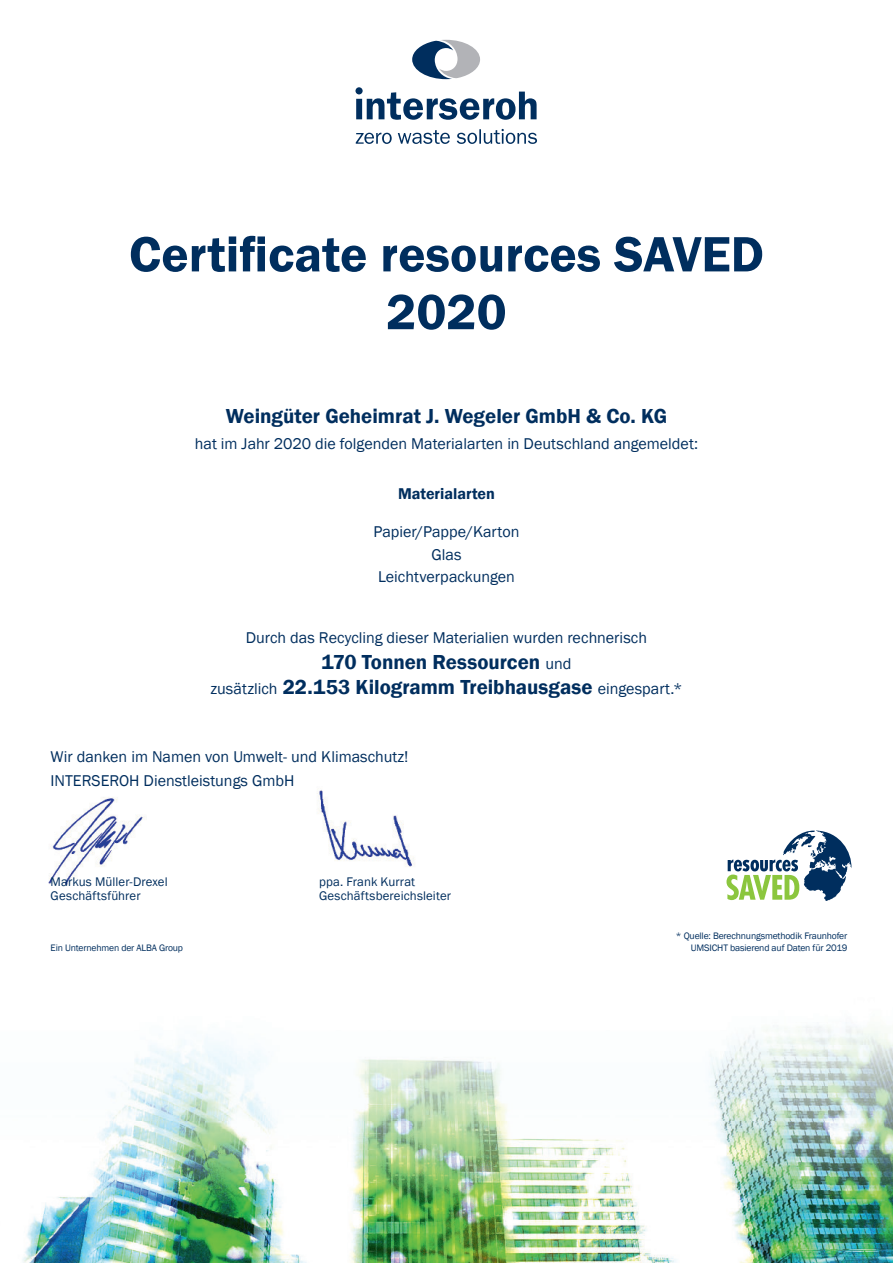
<style>
.page{position:relative;width:893px;height:1263px;background:#fff}
.page>*{position:absolute;margin:0;border:0;box-sizing:border-box;transform-origin:0 0}
.t1{font:600 51.3px/57.8px "Franklin Gothic";color:#002e5e;text-align:center}
.t2{font:600 20.85px/25.7px "Franklin Gothic";color:#002e5e;text-align:center}
.t3{font:16.05px/22.8px "Franklin Gothic";color:#002e5e;text-align:center}
.t4{font:600 16.05px "Franklin Gothic";color:#002e5e}
.t5{font:12.9px/14.4px "Franklin Gothic";letter-spacing:.01em;color:#002e5e}
.t6{font:9.6px/11.6px "Franklin Gothic";letter-spacing:-.015em;color:#002e5e;text-align:right}
.s1{font-weight:400;font-size:16.05px}
</style>
<div class="page">
<img style="left:22px;top:1026px;width:871px;height:237px">
<svg style="left:398px;top:130px;width:52px;height:14px"></svg>
<svg style="left:356px;top:133px;width:36px;height:11px"></svg>
<svg style="left:457px;top:129px;width:80px;height:15px"></svg>
<svg style="left:355px;top:87px;width:182px;height:33px"></svg>
<svg style="left:412px;top:40px;width:68px;height:39px"></svg>
<svg style="left:726px;top:830px;width:125px;height:71px"></svg>
<img style="left:317px;top:790px;width:97px;height:77px">
<img style="left:48px;top:797px;width:97px;height:88px">
<h1 class="t1" style="left:129px;top:226px;width:636px">Certificate resources SAVED<br>2020</h1>
<p class="t2" style="left:226px;top:404px;width:443px">Weingüter Geheimrat J. Wegeler GmbH &amp; Co. KG</p>
<p class="t3" style="left:195px;top:433px;width:505px">hat im Jahr 2020 die folgenden Materialarten in Deutschland angemeldet:</p>
<p class="t4" style="left:398px;top:484px;width:98px">Materialarten</p>
<p class="t3" style="left:373px;top:520px;width:148px">Papier/Pappe/Karton<br>Glas<br>Leichtverpackungen</p>
<p class="t3" style="left:246px;top:627px;width:403px">Durch das Recycling dieser Materialien wurden rechnerisch</p>
<p class="t2" style="left:210px;top:649px;width:474px">170 Tonnen Ressourcen <span class="s1">und<br>zusätzlich</span> 22.153 Kilogramm Treibhausgase <span class="s1">eingespart.*</span></p>
<p class="t3" style="left:51px;top:745px;width:359px;line-height:24px;text-align:left">Wir danken im Namen von Umwelt- und Klimaschutz!<br>INTERSEROH Dienstleistungs GmbH</p>
<p class="t5" style="left:51px;top:875px;width:119px">Markus Müller-Drexel<br>Geschäftsführer</p>
<p class="t5" style="left:319px;top:875px;width:134px">ppa. Frank Kurrat<br>Geschäftsbereichsleiter</p>
<p class="t6" style="left:51px;top:942px;width:134px">Ein Unternehmen der ALBA Group</p>
<p class="t6" style="left:676px;top:930px;width:173px">* Quelle: Berechnungsmethodik Fraunhofer<br>UMSICHT basierend auf Daten für 2019</p>
</div>
